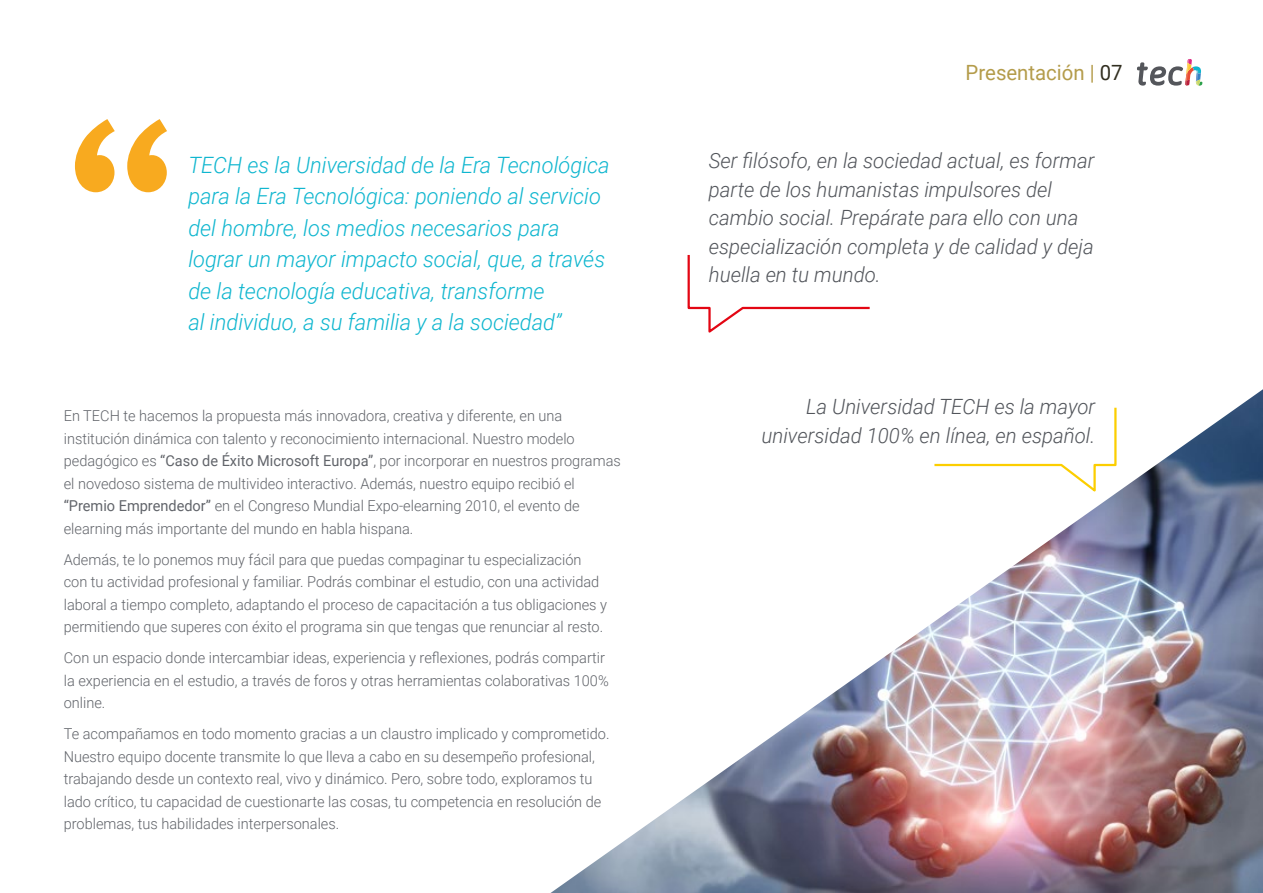
<style>
.page{position:relative;width:1263px;height:893px;background:#fff}
.page>*{position:absolute;margin:0;border:0;box-sizing:border-box;transform-origin:0 0}
.t1{font:italic 300 22.5px/31.5px "Roboto";color:#0fb6cf}
.t2{font:italic 300 21px/28.5px "Roboto";color:#52555b;text-align:right}
.t3{font:21px "Roboto";color:#b49c4b}
.t4{font:300 15px/22.5px "Roboto";color:#61646a}
.s1{font-weight:400}
.s2{color:#312e20}
</style>
<div class="page">
<svg style="left:75px;top:119px;width:92px;height:73px"></svg>
<img style="left:550px;top:389px;width:713px;height:504px">
<svg style="left:932px;top:405px;width:186px;height:90px"></svg>
<svg style="left:687px;top:255px;width:183px;height:78px"></svg>
<svg style="left:1137px;top:59px;width:65px;height:27px"></svg>
<p class="t1" style="left:188px;top:148px;width:423px">TECH es la Universidad de la Era Tecnológica para la Era Tecnológica: poniendo al servicio del hombre, los medios necesarios para lograr un mayor impacto social, que, a través de la tecnología educativa, transforme<br>al individuo, a su familia y a la sociedad”</p>
<p class="t4" style="left:64px;top:404px;width:558px">En TECH te hacemos la propuesta más innovadora, creativa y diferente, en una institución dinámica con talento y reconocimiento internacional. Nuestro modelo pedagógico es <span class="s1">“Caso de Éxito Microsoft Europa”</span>, por incorporar en nuestros programas el novedoso sistema de multivideo interactivo. Además, nuestro equipo recibió el <span class="s1">“Premio Emprendedor”</span> en el Congreso Mundial Expo-elearning 2010, el evento de elearning más importante del mundo en habla hispana.</p>
<p class="t4" style="left:64px;top:547px;width:545px">Además, te lo ponemos muy fácil para que puedas compaginar tu especialización con tu actividad profesional y familiar. Podrás combinar el estudio, con una actividad laboral a tiempo completo, adaptando el proceso de capacitación a tus obligaciones y permitiendo que superes con éxito el programa sin que tengas que renunciar al resto.</p>
<p class="t4" style="left:64px;top:646px;width:546px">Con un espacio donde intercambiar ideas, experiencia y reflexiones, podrás compartir la experiencia en el estudio, a través de foros y otras herramientas colaborativas 100% online.</p>
<p class="t4" style="left:64px;top:722px;width:547px">Te acompañamos en todo momento gracias a un claustro implicado y comprometido.<br>Nuestro equipo docente transmite lo que lleva a cabo en su desempeño profesional, trabajando desde un contexto real, vivo y dinámico. Pero, sobre todo, exploramos tu lado crítico, tu capacidad de cuestionarte las cosas, tu competencia en resolución de problemas, tus habilidades interpersonales.</p>
<h2 class="t3" style="left:966px;top:57px;width:159px">Presentación | <span class="s2">07</span></h2>
<h2 class="t2" style="left:709px;top:146px;width:387px;text-align:left">Ser filósofo, en la sociedad actual, es formar parte de los humanistas impulsores del cambio social. Prepárate para ello con una especialización completa y de calidad y deja huella en tu mundo.</h2>
<h2 class="t2" style="left:761px;top:392px;width:335px">La Universidad TECH es la mayor universidad 100% en línea, en español.</h2>
</div>
